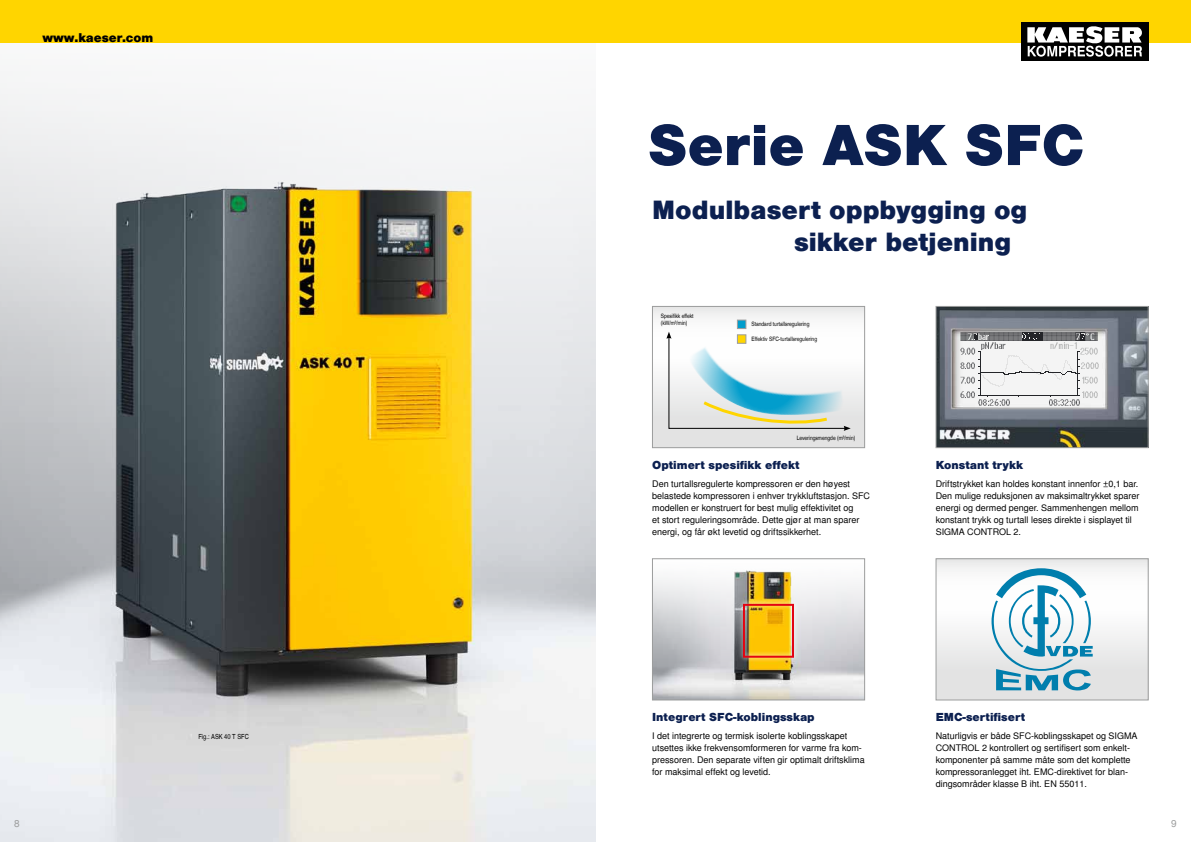
<style>
.page{position:relative;width:1191px;height:842px;background:#fff}
.page>*{position:absolute;margin:0;border:0;box-sizing:border-box;transform-origin:0 0}
.t1{font:900 55px "Nimbus San L";color:#0c2050}
.t2{font:900 25px/32px "Nimbus San L";color:#0c2050}
.t3{font:900 12px "Nimbus San L";color:#000}
.t4{font:900 11px "Nimbus San L";color:#0c2050}
.t5{font:10px "Nimbus San L";color:#9c9d9d}
.t6{font:9px/12px "Nimbus San L";color:#000}
.t7{font:7px "Nimbus San L Reg Con";color:#000}
.t8{font:6px/7px "Nimbus San L Reg Con";color:#000}
</style>
<div class="page">
<img style="left:0;top:83px;width:595px;height:759px">
<div style="left:0;top:0;width:1191px;height:43px;background:#ffd500"></div>
<div style="left:1020px;top:22px;width:128px;height:39px;background:#000"></div>
<svg style="left:1027px;top:26px;width:115px;height:31px"></svg>
<img style="left:654px;top:570px;width:209px;height:128px">
<div style="left:652px;top:558px;width:213px;height:142px;border:1px solid #9c9d9d"></div>
<svg style="left:937px;top:560px;width:209px;height:138px"></svg>
<svg style="left:991px;top:568px;width:101px;height:122px"></svg>
<div style="left:935px;top:558px;width:213px;height:142px;border:1px solid #9c9d9d"></div>
<svg style="left:654px;top:308px;width:209px;height:138px"></svg>
<svg style="left:666px;top:332px;width:184px;height:99px"></svg>
<div style="left:652px;top:306px;width:213px;height:142px;border:1px solid #9c9d9d"></div>
<div style="left:737px;top:320px;width:9px;height:9px;background:#009dcc;border:1px solid #9c9d9d"></div>
<div style="left:737px;top:335px;width:9px;height:8px;background:#ffd500;border:1px solid #9c9d9d"></div>
<img style="left:937px;top:308px;width:209px;height:138px">
<div style="left:935px;top:306px;width:213px;height:142px;border:1px solid #9c9d9d"></div>
<svg style="left:960px;top:332px;width:139px;height:74px"></svg>
<svg style="left:738px;top:599px;width:61px;height:64px;background:#e1b935"></svg>
<div style="left:743px;top:604px;width:51px;height:54px;border:2px solid #e30412"></div>
<h3 class="t3" style="left:43px;top:30px;width:112px">www.kaeser.com</h3>
<p class="t7" style="left:198px;top:732px;width:52px">Fig.: ASK 40 T SFC</p>
<h1 class="t1" style="left:648px;top:111px;width:437px">Serie ASK SFC</h1>
<h2 class="t2" style="left:794px;top:194px;width:235px;text-indent:-142px">Modulbasert oppbygging og sikker betjening</h2>
<p class="t8" style="left:660px;top:312px;width:34px">Spesifikk effekt (kW/m³/min)</p>
<p class="t8" style="left:751px;top:321px;width:59px">Standard turtallsregulering</p>
<p class="t8" style="left:751px;top:335px;width:67px">Effektiv SFC-turtallsregulering</p>
<p class="t8" style="left:797px;top:434px;width:60px">Leveringsmengde (m³/min)</p>
<p class="t4" style="left:652px;top:458px;width:149px">Optimert spesifikk effekt</p>
<p class="t6" style="left:652px;top:478px;width:219px">Den turtallsregulerte kompressoren er den høyest belastede kompressoren i enhver trykkluftstasjon. SFC modellen er konstruert for best mulig effektivitet og<br>et stort reguleringsområde. Dette gjør at man sparer energi, og får økt levetid og driftssikkerhet.</p>
<p class="t4" style="left:935px;top:458px;width:89px">Konstant trykk</p>
<p class="t6" style="left:935px;top:478px;width:205px">Driftstrykket kan holdes konstant innenfor ±0,1 bar.<br>Den mulige reduksjonen av maksimaltrykket sparer energi og dermed penger. Sammenhengen mellom konstant trykk og turtall leses direkte i sisplayet til SIGMA CONTROL 2.</p>
<p class="t4" style="left:652px;top:710px;width:164px">Integrert SFC-koblingsskap</p>
<p class="t6" style="left:652px;top:730px;width:214px">I det integrerte og termisk isolerte koblingsskapet utsettes ikke frekvensomformeren for varme fra kom&shy;pressoren. Den separate viften gir optimalt driftsklima for maksimal effekt og levetid.</p>
<p class="t4" style="left:935px;top:710px;width:91px">EMC-sertifisert</p>
<p class="t6" style="left:935px;top:730px;width:203px">Naturligvis er både SFC-koblingsskapet og SIGMA CONTROL 2 kontrollert og sertifisert som enkelt&shy;komponenter på samme måte som det komplette kompressoranlegget iht. EMC-direktivet for blan&shy;dingsområder klasse B iht. EN 55011.</p>
<p class="t5" style="left:14px;top:817px;width:7px">8</p>
<p class="t5" style="left:1171px;top:817px;width:7px">9</p>
</div>
